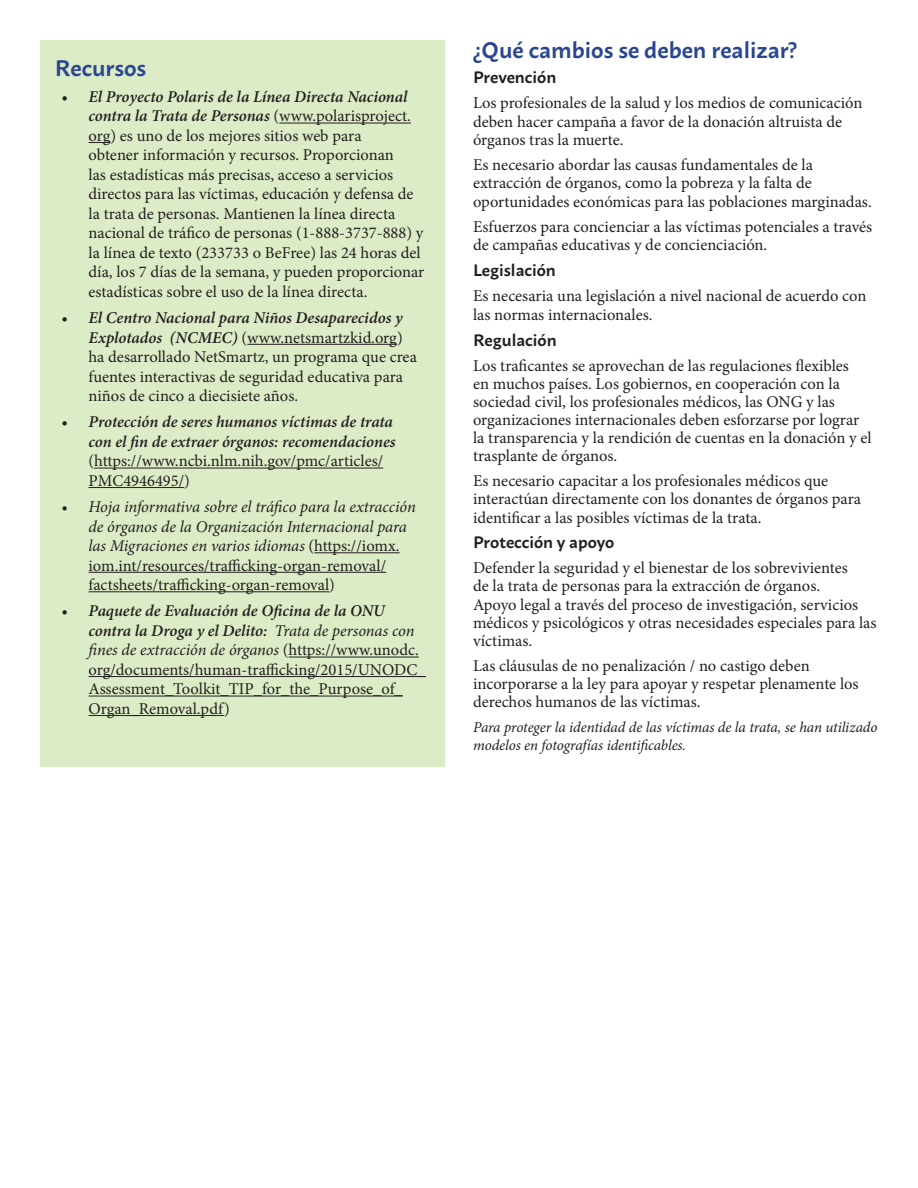
<style>
.page{position:relative;width:918px;height:1188px;background:#fff}
.page>*{position:absolute;margin:0;border:0;box-sizing:border-box;transform-origin:0 0}
.t1{font:600 22.5px "Macho";color:#2a4692}
.t2{font:16.5px/19.5px "Minion Pro";color:#231f20}
.t3{font:italic 16.5px/19.5px "Minion Pro";letter-spacing:-.005em;color:#231f20}
.t4{font:italic 600 16.5px/19.5px "Minion Pro";letter-spacing:-.005em;color:#231f20}
.t5{font:600 16.5px "Macho";color:#231f20}
.t6{font:italic 15px/18.1px "Minion Pro";letter-spacing:-.005em;color:#231f20}
.s1{font-weight:600;font-style:italic}
.s2{font-weight:400;font-style:normal}
.s3{font-style:normal}
.s4{font-style:italic}
</style>
<div class="page">
<div style="left:40px;top:40px;width:405px;height:727px;background:#dcecc6"></div>
<hr style="left:279px;top:123px;width:132px;height:1px;background:#231f20">
<svg style="left:89px;top:142px;width:21px;height:1px"></svg>
<hr style="left:247px;top:344px;width:150px;height:1px;background:#231f20">
<hr style="left:94px;top:468px;width:289px;height:1px;background:#231f20">
<hr style="left:89px;top:487px;width:95px;height:1px;background:#231f20">
<hr style="left:314px;top:552px;width:86px;height:1px;background:#231f20">
<hr style="left:89px;top:572px;width:297px;height:1px;background:#231f20">
<hr style="left:89px;top:591px;width:240px;height:1px;background:#231f20">
<hr style="left:289px;top:657px;width:130px;height:1px;background:#231f20">
<hr style="left:89px;top:676px;width:337px;height:1px;background:#231f20">
<hr style="left:89px;top:696px;width:314px;height:1px;background:#231f20">
<hr style="left:89px;top:715px;width:135px;height:1px;background:#231f20">
<p class="t1" style="left:55px;top:48px;width:93px">Recursos</p>
<p class="t2" style="left:89px;top:87px;width:337px;text-indent:-27px"><span class="s1">• El Proyecto Polaris de la Línea Directa Nacional contra la Trata de Personas</span> (www.polarisproject. org) es uno de los mejores sitios web para<br>obtener información y recursos. Proporcionan<br>las estadísticas más precisas, acceso a servicios directos para las víctimas, educación y defensa de la trata de personas. Mantienen la línea directa nacional de tráfico de personas (1-888-3737-888) y la línea de texto (233733 o BeFree) las 24 horas del día, los 7 días de la semana, y pueden proporcionar estadísticas sobre el uso de la línea directa.</p>
<p class="t2" style="left:89px;top:308px;width:330px;text-indent:-27px"><span class="s1">• El Centro Nacional para Niños Desaparecidos y Explotados (NCMEC)</span> (www.netsmartzkid.org) ha desarrollado NetSmartz, un programa que crea fuentes interactivas de seguridad educativa para niños de cinco a diecisiete años.</p>
<p class="t4" style="left:89px;top:412px;width:309px;text-indent:-27px">• Protección de seres humanos víctimas de trata con el fin de extraer órganos: recomendaciones <span class="s2">(https://www.ncbi.nlm.nih.gov/pmc/articles/ PMC4946495/)</span></p>
<p class="t3" style="left:89px;top:497px;width:329px;text-indent:-27px">• Hoja informativa sobre el tráfico para la extracción de órganos de la Organización Internacional para las Migraciones en varios idiomas <span class="s3">(https://iomx. iom.int/resources/trafficking-organ-removal/ factsheets/trafficking-organ-removal)</span></p>
<p class="t2" style="left:89px;top:601px;width:339px;text-indent:-27px"><span class="s1">• Paquete de Evaluación de Oficina de la ONU contra la Droga y el Delito:</span> <span class="s4">Trata de personas con fines de extracción de órganos</span> (https://www.unodc. org/documents/human-trafficking/2015/UNODC_ Assessment_Toolkit_TIP_for_the_Purpose_of_ Organ_Removal.pdf)</p>
<p class="t1" style="left:473px;top:30px;width:326px">¿Qué cambios se deben realizar?</p>
<p class="t5" style="left:473px;top:63px;width:85px">Prevención</p>
<p class="t2" style="left:473px;top:94px;width:391px;line-height:18.3px">Los profesionales de la salud y los medios de comunicación deben hacer campaña a favor de la donación altruista de órganos tras la muerte.</p>
<p class="t2" style="left:473px;top:156px;width:400px;line-height:18.3px">Es necesario abordar las causas fundamentales de la extracción de órganos, como la pobreza y la falta de oportunidades económicas para las poblaciones marginadas.</p>
<p class="t2" style="left:473px;top:217px;width:401px;line-height:18.8px">Esfuerzos para concienciar a las víctimas potenciales a través de campañas educativas y de concienciación.</p>
<p class="t5" style="left:473px;top:255px;width:84px">Legislación</p>
<p class="t2" style="left:473px;top:287px;width:395px;line-height:18.8px">Es necesaria una legislación a nivel nacional de acuerdo con las normas internacionales.</p>
<p class="t5" style="left:473px;top:325px;width:85px">Regulación</p>
<p class="t2" style="left:473px;top:356px;width:400px;line-height:18.1px">Los traficantes se aprovechan de las regulaciones flexibles<br>en muchos países. Los gobiernos, en cooperación con la sociedad civil, los profesionales médicos, las ONG y las organizaciones internacionales deben esforzarse por lograr la transparencia y la rendición de cuentas en la donación y el trasplante de órganos.</p>
<p class="t2" style="left:473px;top:472px;width:390px;line-height:18.3px">Es necesario capacitar a los profesionales médicos que interactúan directamente con los donantes de órganos para identificar a las posibles víctimas de la trata.</p>
<p class="t5" style="left:473px;top:528px;width:143px">Protección y apoyo</p>
<p class="t2" style="left:473px;top:559px;width:405px;line-height:18.1px">Defender la seguridad y el bienestar de los sobrevivientes<br>de la trata de personas para la extracción de órganos.<br>Apoyo legal a través del proceso de investigación, servicios médicos y psicológicos y otras necesidades especiales para las víctimas.</p>
<p class="t2" style="left:473px;top:656px;width:387px;line-height:18.1px">Las cláusulas de no penalización / no castigo deben incorporarse a la ley para apoyar y respetar plenamente los derechos humanos de las víctimas.</p>
<p class="t6" style="left:473px;top:718px;width:406px">Para proteger la identidad de las víctimas de la trata, se han utilizado modelos en fotografías identificables.</p>
</div>
